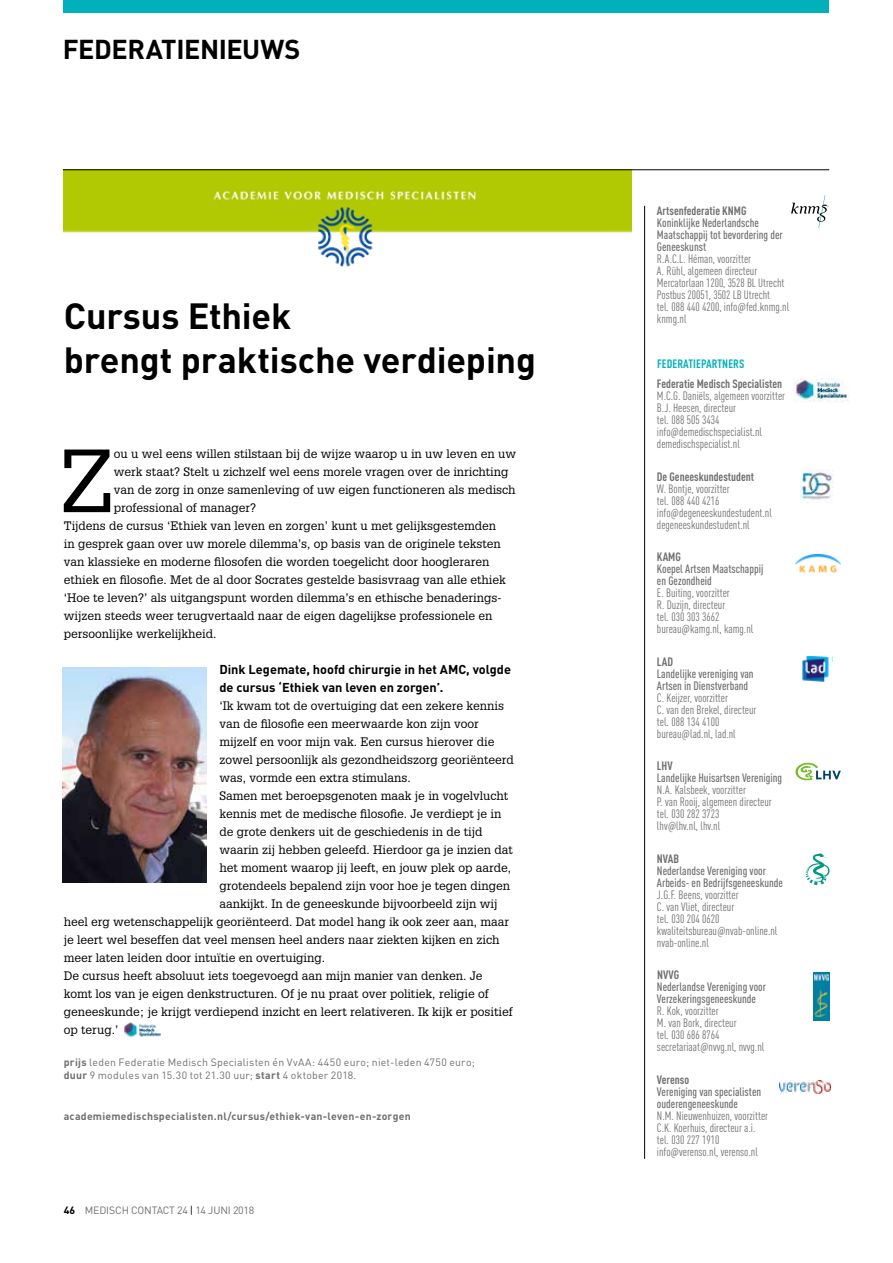
<style>
.page{position:relative;width:893px;height:1263px;background:#fff}
.page>*{position:absolute;margin:0;border:0;box-sizing:border-box;transform-origin:0 0}
.t1{font:87.45px "Glypha LT Std";color:#000}
.t2{font:700 36px/43.2px "DINOT";letter-spacing:-.005em;color:#000}
.t3{font:700 27px "DINOT";letter-spacing:-.015em;color:#000}
.t4{font:700 12.75px/18px "DINOT";color:#000}
.t5{font:12px "Glypha LT Std";color:#000}
.t6{font:condensed 12px/12px "DINOT";color:#706f6f}
.t7{font:500 condensed 12px/12px "DINOT";color:#706f6f}
.t8{font:700 condensed 12px "DINOT";color:#706f6f}
.t9{font:700 condensed 12px "DINOT";letter-spacing:.01em;color:#00b1bb}
.t10{font:10.5px/13.5px "DINOT";letter-spacing:.02em;color:#706f6f}
.t11{font:700 10.5px "DINOT";letter-spacing:.02em;color:#706f6f}
.t12{font:10.5px "DINOT";letter-spacing:-.015em;color:#706f6f}
.s1{font-weight:700}
.s2{font-weight:700;color:#000}
.s3{color:#000}
</style>
<div class="page">
<div style="left:64px;top:0;width:765px;height:13px;background:#00b1bb"></div>
<hr style="left:644px;top:206px;width:1px;height:953px;background:#000">
<div style="left:814px;top:972px;width:15px;height:49px;background:#007fa2"></div>
<img style="left:814px;top:974px;width:15px;height:43px">
<svg style="left:795px;top:763px;width:46px;height:17px"></svg>
<img style="left:801px;top:470px;width:32px;height:32px">
<img style="left:802px;top:656px;width:30px;height:26px">
<svg style="left:806px;top:853px;width:23px;height:32px"></svg>
<img style="left:780px;top:1080px;width:50px;height:13px">
<img style="left:793px;top:378px;width:56px;height:24px">
<svg style="left:791px;top:196px;width:38px;height:32px"></svg>
<img style="left:795px;top:555px;width:45px;height:18px">
<img style="left:124px;top:1022px;width:37px;height:16px">
<img style="left:64px;top:170px;width:567px;height:97px">
<hr style="left:63px;top:169px;width:766px;height:1px;background:#000">
<img style="left:63px;top:667px;width:144px;height:216px">
<h3 class="t3" style="left:63px;top:32px;width:239px">FEDERATIENIEUWS</h3>
<h2 class="t2" style="left:64px;top:294px;width:474px">Cursus Ethiek<br>brengt praktische verdieping</h2>
<h1 class="t1" style="left:60px;top:428px;width:55px">Z</h1>
<p class="t5" style="left:114px;top:447px;width:404px">ou u wel eens willen stilstaan bij de wijze waarop u in uw leven en uw</p>
<p class="t5" style="left:114px;top:465px;width:396px">werk staat? Stelt u zichzelf wel eens morele vragen over de inrichting</p>
<p class="t5" style="left:114px;top:483px;width:403px">van de zorg in onze samenleving of uw eigen functioneren als medisch</p>
<p class="t5" style="left:114px;top:501px;width:144px">professional of manager?</p>
<p class="t5" style="left:64px;top:519px;width:434px">Tijdens de cursus ‘Ethiek van leven en zorgen’ kunt u met gelijksgestemden</p>
<p class="t5" style="left:64px;top:537px;width:439px">in gesprek gaan over uw morele dilemma’s, op basis van de originele teksten</p>
<p class="t5" style="left:64px;top:555px;width:427px">van klassieke en moderne filosofen die worden toegelicht door hoogleraren</p>
<p class="t5" style="left:64px;top:573px;width:443px">ethiek en filosofie. Met de al door Socrates gestelde basisvraag van alle ethiek</p>
<p class="t5" style="left:64px;top:591px;width:438px">‘Hoe te leven?’ als uitgangspunt worden dilemma’s en ethische benaderings-</p>
<p class="t5" style="left:64px;top:609px;width:430px">wijzen steeds weer terugvertaald naar de eigen dagelijkse professionele en</p>
<p class="t5" style="left:64px;top:627px;width:154px">persoonlijke werkelijkheid.</p>
<p class="t4" style="left:219px;top:660px;width:293px">Dink Legemate, hoofd chirurgie in het AMC, volgde de cursus ‘Ethiek van leven en zorgen’.</p>
<p class="t5" style="left:219px;top:699px;width:286px">‘Ik kwam tot de overtuiging dat een zekere kennis</p>
<p class="t5" style="left:219px;top:717px;width:261px">van de filosofie een meerwaarde kon zijn voor</p>
<p class="t5" style="left:219px;top:735px;width:276px">mijzelf en voor mijn vak. Een cursus hierover die</p>
<p class="t5" style="left:219px;top:753px;width:296px">zowel persoonlijk als gezondheidszorg georiënteerd</p>
<p class="t5" style="left:219px;top:771px;width:193px">was, vormde een extra stimulans.</p>
<p class="t5" style="left:219px;top:789px;width:290px">Samen met beroepsgenoten maak je in vogelvlucht</p>
<p class="t5" style="left:219px;top:807px;width:284px">kennis met de medische filosofie. Je verdiept je in</p>
<p class="t5" style="left:219px;top:825px;width:265px">de grote denkers uit de geschiedenis in de tijd</p>
<p class="t5" style="left:219px;top:843px;width:295px">waarin zij hebben geleefd. Hierdoor ga je inzien dat</p>
<p class="t5" style="left:219px;top:861px;width:293px">het moment waarop jij leeft, en jouw plek op aarde,</p>
<p class="t5" style="left:219px;top:879px;width:292px">grotendeels bepalend zijn voor hoe je tegen dingen</p>
<p class="t5" style="left:219px;top:897px;width:280px">aankijkt. In de geneeskunde bijvoorbeeld zijn wij</p>
<p class="t5" style="left:64px;top:915px;width:447px">heel erg wetenschappelijk georiënteerd. Dat model hang ik ook zeer aan, maar</p>
<p class="t5" style="left:64px;top:933px;width:437px">je leert wel beseffen dat veel mensen heel anders naar ziekten kijken en zich</p>
<p class="t5" style="left:64px;top:951px;width:263px">meer laten leiden door intuïtie en overtuiging.</p>
<p class="t5" style="left:64px;top:969px;width:420px">De cursus heeft absoluut iets toegevoegd aan mijn manier van denken. Je</p>
<p class="t5" style="left:64px;top:987px;width:426px">komt los van je eigen denkstructuren. Of je nu praat over politiek, religie of</p>
<p class="t5" style="left:64px;top:1005px;width:450px">geneeskunde; je krijgt verdiepend inzicht en leert relativeren. Ik kijk er positief</p>
<p class="t5" style="left:64px;top:1023px;width:56px">op terug.’</p>
<p class="t10" style="left:64px;top:1055px;width:412px"><span class="s1">prijs</span> leden Federatie Medisch Specialisten én VvAA: 4450 euro; niet-leden 4750 euro; <span class="s1">duur</span> 9 modules van 15.30 tot 21.30 uur; <span class="s1">start</span> 4 oktober 2018.</p>
<p class="t11" style="left:64px;top:1109px;width:348px">academiemedischspecialisten.nl/cursus/ethiek-van-leven-en-zorgen</p>
<p class="t12" style="left:64px;top:1204px;width:192px"><span class="s2">46</span> MEDISCH CONTACT 24 <span class="s3">|</span> 14 JUNI 2018</p>
<p class="t8" style="left:657px;top:203px;width:91px">Artsenfederatie KNMG</p>
<p class="t7" style="left:657px;top:217px;width:127px">Koninklijke Nederlandsche<br>Maatschappij tot bevordering der<br>Geneeskunst</p>
<p class="t6" style="left:657px;top:253px;width:134px">R.A.C.L. Héman, voorzitter<br>A. Rühl, algemeen directeur<br>Mercatorlaan 1200, 3528 BL Utrecht<br>Postbus 20051, 3502 LB Utrecht<br>tel. 088 440 4200, info@fed.knmg.nl knmg.nl</p>
<p class="t9" style="left:657px;top:356px;width:89px">FEDERATIEPARTNERS</p>
<p class="t8" style="left:657px;top:376px;width:127px">Federatie Medisch Specialisten</p>
<p class="t6" style="left:657px;top:390px;width:130px">M.C.G. Daniëls, algemeen voorzitter<br>B.J. Heesen, directeur<br>tel. 088 505 3434 info@demedischspecialist.nl demedischspecialist.nl</p>
<p class="t8" style="left:657px;top:469px;width:99px">De Geneeskundestudent</p>
<p class="t6" style="left:657px;top:482px;width:116px">W. Bontje, voorzitter<br>tel. 088 440 4216 info@degeneeskundestudent.nl degeneeskundestudent.nl</p>
<p class="t8" style="left:657px;top:549px;width:25px">KAMG</p>
<p class="t7" style="left:657px;top:563px;width:108px">Koepel Artsen Maatschappij en Gezondheid</p>
<p class="t6" style="left:657px;top:587px;width:98px">E. Buiting, voorzitter<br>R. Duzijn, directeur<br>tel. 030 303 3662 bureau@kamg.nl, kamg.nl</p>
<p class="t8" style="left:657px;top:654px;width:18px">LAD</p>
<p class="t7" style="left:657px;top:667px;width:98px">Landelijke vereniging van<br>Artsen in Dienstverband</p>
<p class="t6" style="left:657px;top:691px;width:101px">C. Keijzer, voorzitter<br>C. van den Brekel, directeur tel. 088 134 4100 bureau@lad.nl, lad.nl</p>
<p class="t8" style="left:657px;top:758px;width:17px">LHV</p>
<p class="t7" style="left:657px;top:772px;width:127px">Landelijke Huisartsen Vereniging</p>
<p class="t6" style="left:657px;top:784px;width:116px">N.A. Kalsbeek, voorzitter<br>P. van Rooij, algemeen directeur tel. 030 282 3723<br>lhv@lhv.nl, lhv.nl</p>
<p class="t8" style="left:657px;top:851px;width:24px">NVAB</p>
<p class="t7" style="left:657px;top:864px;width:127px">Nederlandse Vereniging voor<br>Arbeids- en Bedrijfsgeneeskunde</p>
<p class="t6" style="left:657px;top:888px;width:122px">J.G.F. Beens, voorzitter<br>C. van Vliet, directeur<br>tel. 030 204 0620 kwaliteitsbureau@nvab-online.nl nvab-online.nl</p>
<p class="t8" style="left:657px;top:967px;width:24px">NVVG</p>
<p class="t7" style="left:657px;top:981px;width:110px">Nederlandse Vereniging voor<br>Verzekeringsgeneeskunde</p>
<p class="t6" style="left:657px;top:1005px;width:109px">R. Kok, voorzitter<br>M. van Bork, directeur<br>tel. 030 686 8764 secretariaat@nvvg.nl, nvvg.nl</p>
<p class="t8" style="left:657px;top:1072px;width:34px">Verenso</p>
<p class="t7" style="left:657px;top:1085px;width:106px">Vereniging van specialisten ouderengeneeskunde</p>
<p class="t6" style="left:657px;top:1109px;width:113px">N.M. Nieuwenhuizen, voorzitter<br>C.K. Koerhuis, directeur a.i. tel. 030 227 1910 info@verenso.nl, verenso.nl</p>
</div>
